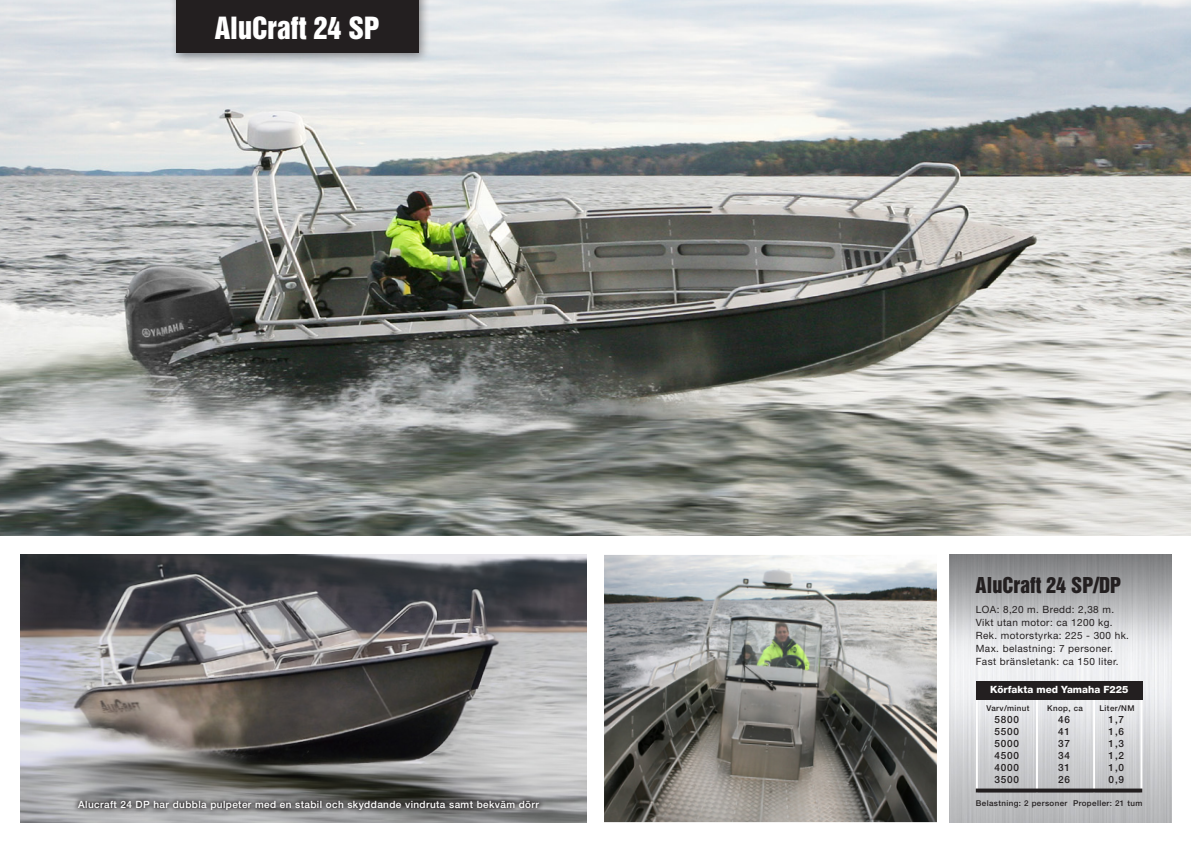
<style>
.page{position:relative;width:1191px;height:842px;background:#fff}
.page>*{position:absolute;margin:0;border:0;box-sizing:border-box;transform-origin:0 0}
.t1{font:28px "Helvetica Inserat";color:#fff}
.t2{font:20px "Helvetica Inserat";color:#231f20}
.t3{font:10px/13px "Helvetica Neue";letter-spacing:.04em;color:#231f20}
.t4{font:500 10px "Helvetica Neue";letter-spacing:.04em;color:#fff}
.t5{font:500 10px "Helvetica Neue";letter-spacing:.08em;color:#231f20}
.t6{font:800 10px "Helvetica Neue";color:#fff}
.t7{font:500 8px "Helvetica Neue";letter-spacing:.05em;color:#231f20}
</style>
<div class="page">
<img style="left:950px;top:555px;width:221px;height:267px">
<hr style="left:1036px;top:699px;width:2px;height:93px;background:#fff">
<hr style="left:976px;top:699px;width:2px;height:93px;background:#fff">
<hr style="left:1093px;top:699px;width:2px;height:93px;background:#fff">
<hr style="left:1140px;top:699px;width:2px;height:93px;background:#fff">
<svg style="left:975px;top:788px;width:167px;height:4px"></svg>
<div style="left:976px;top:681px;width:166px;height:18px;background:#231f20"></div>
<img style="left:0;top:0;width:1191px;height:536px">
<div style="left:169px;top:0;width:261px;height:65px;background:#231f20;opacity:.5"></div>
<div style="left:176px;top:0;width:242px;height:52px;background:#231f20"></div>
<img style="left:604px;top:555px;width:333px;height:267px">
<img style="left:21px;top:555px;width:566px;height:267px">
<svg style="left:72px;top:795px;width:473px;height:20px;background:#6f6e6f"></svg>
<p class="t1" style="left:215px;top:11px;width:166px">AluCraft 24 SP</p>
<p class="t4" style="left:78px;top:799px;width:462px">Alucraft 24 DP har dubbla pulpeter med en stabil och skyddande vindruta samt bekväm dörr</p>
<p class="t2" style="left:975px;top:573px;width:147px">AluCraft 24 SP/DP</p>
<p class="t3" style="left:975px;top:602px;width:140px">LOA: 8,20 m. Bredd: 2,38 m.<br>Vikt utan motor: ca 1200 kg.</p>
<p class="t3" style="left:975px;top:628px;width:155px">Rek. motorstyrka: 225 - 300 hk.<br>Max. belastning: 7 personer.</p>
<p class="t3" style="left:975px;top:654px;width:144px">Fast bränsletank: ca 150 liter.</p>
<p class="t6" style="left:990px;top:683px;width:140px">Körfakta med Yamaha F225</p>
<p class="t7" style="left:986px;top:703px;width:45px">Varv/minut</p>
<p class="t7" style="left:1047px;top:703px;width:37px">Knop, ca</p>
<p class="t7" style="left:1099px;top:703px;width:36px">Liter/NM</p>
<p class="t5" style="left:994px;top:714px;width:26px">5800</p>
<p class="t5" style="left:1058px;top:714px;width:13px">46</p>
<p class="t5" style="left:1108px;top:714px;width:17px">1,7</p>
<p class="t5" style="left:994px;top:726px;width:26px">5500</p>
<p class="t5" style="left:1058px;top:726px;width:13px">41</p>
<p class="t5" style="left:1108px;top:726px;width:17px">1,6</p>
<p class="t5" style="left:994px;top:738px;width:26px">5000</p>
<p class="t5" style="left:1058px;top:738px;width:13px">37</p>
<p class="t5" style="left:1108px;top:738px;width:17px">1,3</p>
<p class="t5" style="left:994px;top:750px;width:26px">4500</p>
<p class="t5" style="left:1058px;top:750px;width:13px">34</p>
<p class="t5" style="left:1108px;top:750px;width:17px">1,2</p>
<p class="t5" style="left:994px;top:762px;width:26px">4000</p>
<p class="t5" style="left:1058px;top:762px;width:13px">31</p>
<p class="t5" style="left:1108px;top:762px;width:17px">1,0</p>
<p class="t5" style="left:994px;top:774px;width:26px">3500</p>
<p class="t5" style="left:1058px;top:774px;width:13px">26</p>
<p class="t5" style="left:1108px;top:774px;width:17px">0,9</p>
<p class="t7" style="left:975px;top:798px;width:168px">Belastning: 2 personer Propeller: 21 tum</p>
</div>
